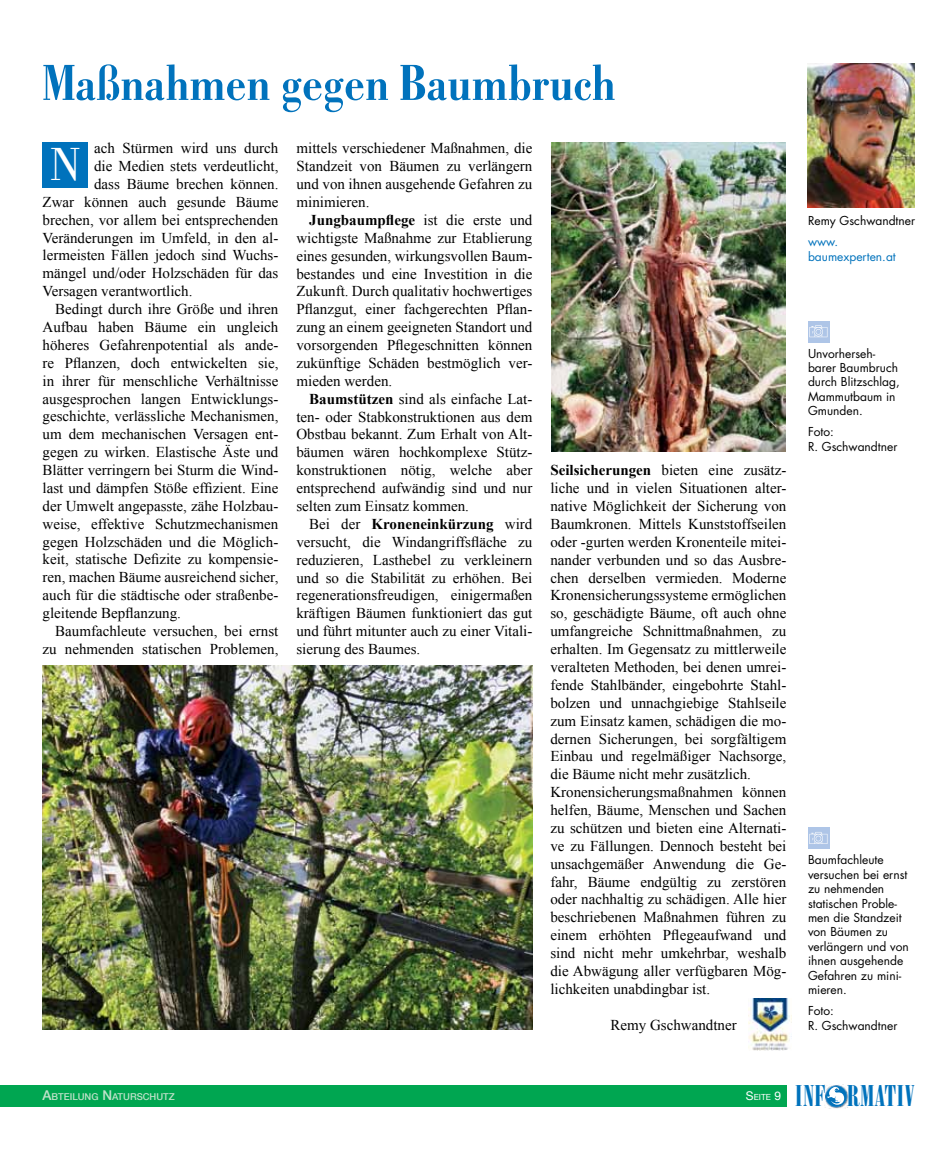
<style>
.page{position:relative;width:936px;height:1149px;background:#fff}
.page>*{position:absolute;margin:0;border:0;box-sizing:border-box;transform-origin:0 0}
.t1{font:700 condensed 54px "Bodoni";color:#0072bc}
.t2{font:48px "Bodoni";color:#fff}
.t3{font:28.95px "Bodoni Poster Compressed";letter-spacing:.01em;color:#0072bc}
.t4{font:15px/17.9px "Times New Roman";color:#000;text-align:justify}
.t5{font:12px/14.4px "Futura";color:#000}
.t6{font:12px/14.4px "Futura";color:#0072bc}
.t7{font:500 9.45px "Helvetica Neue";color:#c0e2ca}
.t8{font:8.4px "Helvetica Neue";color:#fff}
.s1{font-weight:700}
.s2{font-size:13.5px}
.s3{font-size:12px}
</style>
<div class="page">
<div style="left:0;top:1084px;width:786px;height:22px;background:#00a651"></div>
<div style="left:825px;top:1085px;width:24px;height:23px;background:#000;opacity:.3"></div>
<img style="left:824px;top:1084px;width:24px;height:23px">
<svg style="left:827px;top:1086px;width:17px;height:18px"></svg>
<div style="left:43px;top:142px;width:45px;height:46px;background:#0072bc"></div>
<img style="left:551px;top:142px;width:234px;height:309px">
<img style="left:748px;top:998px;width:42px;height:52px">
<img style="left:807px;top:64px;width:107px;height:143px">
<img style="left:42px;top:665px;width:490px;height:364px">
<svg style="left:808px;top:321px;width:21px;height:21px"></svg>
<svg style="left:809px;top:325px;width:18px;height:12px"></svg>
<svg style="left:808px;top:827px;width:21px;height:21px"></svg>
<svg style="left:809px;top:831px;width:18px;height:12px"></svg>
<h1 class="t1" style="left:43px;top:53px;width:574px">Maßnahmen gegen Baumbruch</h1>
<p class="t4" style="left:94px;top:139px;width:186px">ach Stürmen wird uns durch</p>
<p class="t4" style="left:94px;top:157px;width:186px">die Medien stets verdeutlicht,</p>
<p class="t4" style="left:94px;top:175px;width:186px">dass Bäume brechen können.</p>
<p class="t4" style="left:43px;top:192px;width:237px">Zwar können auch gesunde Bäume</p>
<p class="t4" style="left:43px;top:210px;width:237px">brechen, vor allem bei entsprechenden</p>
<p class="t4" style="left:43px;top:228px;width:237px">Veränderungen im Umfeld, in den al-</p>
<p class="t4" style="left:43px;top:246px;width:237px">lermeisten Fällen jedoch sind Wuchs-</p>
<p class="t4" style="left:43px;top:264px;width:237px">mängel und/oder Holzschäden für das</p>
<p class="t4" style="left:43px;top:282px;width:151px">Versagen verantwortlich.</p>
<p class="t4" style="left:55px;top:300px;width:225px">Bedingt durch ihre Größe und ihren</p>
<p class="t4" style="left:43px;top:318px;width:237px">Aufbau haben Bäume ein ungleich</p>
<p class="t4" style="left:43px;top:335px;width:237px">höheres Gefahrenpotential als ande-</p>
<p class="t4" style="left:43px;top:353px;width:237px">re Pflanzen, doch entwickelten sie,</p>
<p class="t4" style="left:43px;top:371px;width:237px">in ihrer für menschliche Verhältnisse</p>
<p class="t4" style="left:43px;top:389px;width:237px">ausgesprochen langen Entwicklungs-</p>
<p class="t4" style="left:43px;top:407px;width:237px">geschichte, verlässliche Mechanismen,</p>
<p class="t4" style="left:43px;top:425px;width:237px">um dem mechanischen Versagen ent-</p>
<p class="t4" style="left:43px;top:443px;width:237px">gegen zu wirken. Elastische Äste und</p>
<p class="t4" style="left:43px;top:460px;width:237px">Blätter verringern bei Sturm die Wind-</p>
<p class="t4" style="left:43px;top:478px;width:237px">last und dämpfen Stöße effizient. Eine</p>
<p class="t4" style="left:43px;top:496px;width:237px">der Umwelt angepasste, zähe Holzbau-</p>
<p class="t4" style="left:43px;top:514px;width:237px">weise, effektive Schutzmechanismen</p>
<p class="t4" style="left:43px;top:532px;width:237px">gegen Holzschäden und die Möglich-</p>
<p class="t4" style="left:43px;top:550px;width:237px">keit, statische Defizite zu kompensie-</p>
<p class="t4" style="left:43px;top:568px;width:237px">ren, machen Bäume ausreichend sicher,</p>
<p class="t4" style="left:43px;top:586px;width:237px">auch für die städtische oder straßenbe-</p>
<p class="t4" style="left:43px;top:603px;width:140px">gleitende Bepflanzung.</p>
<p class="t4" style="left:55px;top:621px;width:225px">Baumfachleute versuchen, bei ernst</p>
<p class="t4" style="left:43px;top:639px;width:237px">zu nehmenden statischen Problemen,</p>
<h2 class="t2" style="left:49px;top:138px;width:34px">N</h2>
<p class="t4" style="left:296px;top:139px;width:237px">mittels verschiedener Maßnahmen, die Standzeit von Bäumen zu verlängern und von ihnen ausgehende Gefahren zu minimieren.</p>
<p class="t4" style="left:296px;top:211px;width:237px;text-indent:13px"><span class="s1">Jungbaumpflege</span> ist die erste und wichtigste Maßnahme zur Etablierung eines gesunden, wirkungsvollen Baum&shy;bestandes und eine Investition in die Zukunft. Durch qualitativ hochwertiges Pflanzgut, einer fachgerechten Pflan&shy;zung an einem geeigneten Standort und vorsorgenden Pflegeschnitten können zukünftige Schäden bestmöglich ver&shy;mieden werden.</p>
<p class="t4" style="left:296px;top:389px;width:237px;text-indent:13px"><span class="s1">Baumstützen</span> sind als einfache Lat&shy;ten- oder Stabkonstruktionen aus dem Obstbau bekannt. Zum Erhalt von Alt&shy;bäumen wären hochkomplexe Stütz&shy;konstruktionen nötig, welche aber entsprechend aufwändig sind und nur selten zum Einsatz kommen.</p>
<p class="t4" style="left:296px;top:514px;width:237px;text-indent:13px">Bei der <span class="s1">Kroneneinkürzung</span> wird versucht, die Windangriffsfläche zu reduzieren, Lasthebel zu verkleinern und so die Stabilität zu erhöhen. Bei regenerationsfreudigen, einigermaßen kräftigen Bäumen funktioniert das gut und führt mitunter auch zu einer Vitali&shy;sierung des Baumes.</p>
<p class="t4" style="left:550px;top:461px;width:237px;text-align:left"><span class="s1">Seilsicherungen</span> bieten eine zusätz&shy;liche und in vielen Situationen alter&shy;native Möglichkeit der Sicherung von Baumkronen. Mittels Kunststoffseilen oder -gurten werden Kronenteile mitei&shy;nander verbunden und so das Ausbre&shy;chen derselben vermieden. Moderne Kronensicherungssysteme ermöglichen so, geschädigte Bäume, oft auch ohne umfangreiche Schnittmaßnahmen, zu erhalten. Im Gegensatz zu mittlerweile veralteten Methoden, bei denen umrei&shy;fende Stahlbänder, eingebohrte Stahl&shy;bolzen und unnachgiebige Stahlseile zum Einsatz kamen, schädigen die mo&shy;dernen Sicherungen, bei sorgfältigem Einbau und regelmäßiger Nachsorge, die Bäume nicht mehr zusätzlich.<br>Kronensicherungsmaßnahmen können helfen, Bäume, Menschen und Sachen zu schützen und bieten eine Alternati&shy;ve zu Fällungen. Dennoch besteht bei unsachgemäßer Anwendung die Ge&shy;fahr, Bäume endgültig zu zerstören oder nachhaltig zu schädigen. Alle hier beschriebenen Maßnahmen führen zu einem erhöhten Pflegeaufwand und sind nicht mehr umkehrbar, weshalb die Abwägung aller verfügbaren Mög&shy;lichkeiten unabdingbar ist.</p>
<p class="t4" style="left:610px;top:1015px;width:128px">Remy Gschwandtner</p>
<p class="t5" style="left:808px;top:213px;width:109px">Remy Gschwandtner</p>
<p class="t6" style="left:808px;top:234px;width:89px">www. baumexperten.at</p>
<p class="t5" style="left:808px;top:346px;width:93px">Unvorherseh&shy;barer Baumbruch durch Blitzschlag,<br>Mammutbaum in<br>Gmunden.</p>
<p class="t5" style="left:808px;top:424px;width:91px">Foto:<br>R. Gschwandtner</p>
<p class="t5" style="left:808px;top:852px;width:102px">Baumfachleute versuchen bei ernst zu nehmenden statischen Proble&shy;men die Standzeit von Bäumen zu verlängern und von ihnen ausgehende<br>Gefahren zu mini&shy;mieren.</p>
<p class="t5" style="left:808px;top:1003px;width:91px">Foto:<br>R. Gschwandtner</p>
<p class="t7" style="left:43px;top:1090px;width:134px"><span class="s2">A</span>BTEILUNG <span class="s2">N</span>ATURSCHUTZ</p>
<p class="t8" style="left:745px;top:1091px;width:37px"><span class="s3">S</span>eite <span class="s3">9</span></p>
<h3 class="t3" style="left:794px;top:1078px;width:121px">INF RMATIV</h3>
</div>
